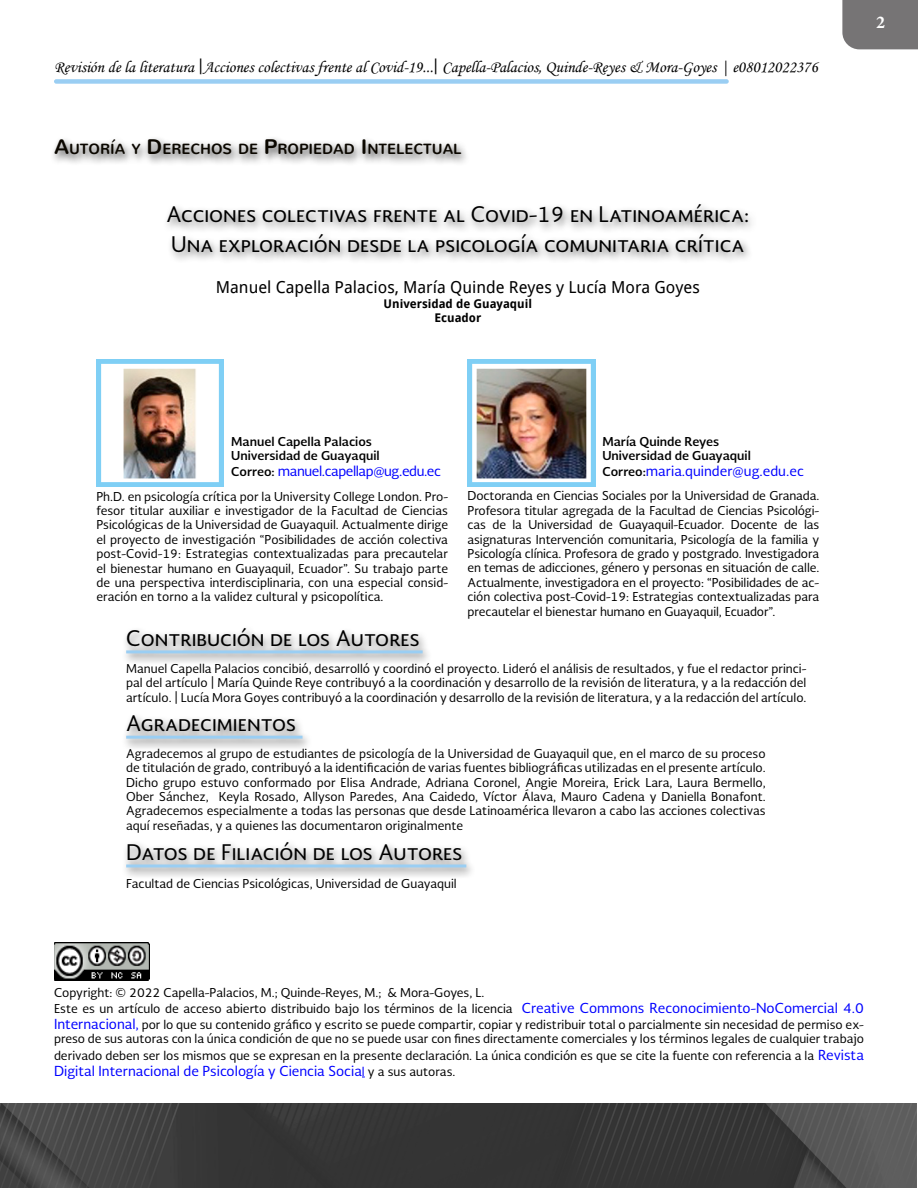
<style>
.page{position:relative;width:918px;height:1188px;background:#fff}
.page>*{position:absolute;margin:0;border:0;box-sizing:border-box;transform-origin:0 0}
.t1{font:21px/30px "Soberana Sans";color:#000}
.t2{font:700 18px "Minion Pro";color:#fff}
.t3{font:16.5px "Monotype Corsiva";color:#000}
.t4{font:16.5px "Droid Sans";color:#000}
.t5{font:700 14.7px "Nunito";color:#0b0700}
.t6{font:13.5px "Soberana Sans";color:#00f}
.t7{font:12px/14.4px "Soberana Sans";color:#000;text-align:justify}
.t8{font:700 12px/14.4px "Soberana Sans";color:#000}
.t9{font:700 12px/14.4px "Droid Sans";color:#000;text-align:center}
.s1{font-family:"Soberana Sans";font-size:15px}
.s2{font-size:21px}
.s3{font-weight:700;font-size:12px;color:#000}
.s4{font-size:13.5px;color:#00f}
.s5{font-size:12px}
.s6{font-size:12px;color:#000}
</style>
<div class="page">
<div style="left:120px;top:625px;width:313px;height:40px;background:#000;opacity:.6"></div>
<hr style="left:126px;top:650px;width:297px;height:3px;background:#9acef3">
<div style="left:120px;top:712px;width:192px;height:38px;background:#000;opacity:.6"></div>
<hr style="left:126px;top:736px;width:177px;height:3px;background:#9acef3">
<div style="left:120px;top:839px;width:356px;height:40px;background:#000;opacity:.6"></div>
<hr style="left:126px;top:864px;width:340px;height:3px;background:#9acef3">
<div style="left:162px;top:200px;width:595px;height:63px;background:#000;opacity:.6"></div>
<div style="left:49px;top:135px;width:422px;height:31px;background:#000;opacity:.75"></div>
<img style="left:54px;top:943px;width:96px;height:38px">
<img style="left:96px;top:359px;width:128px;height:128px">
<img style="left:468px;top:359px;width:127px;height:128px">
<div style="left:54px;top:79px;width:675px;height:5px;background:#9acef3;border-radius:2px"></div>
<img style="left:0;top:1103px;width:917px;height:85px">
<div style="left:842px;top:0;width:76px;height:49px;background:#767475"></div>
<h3 class="t3" style="left:54px;top:57px;width:765px">Revisión de la literatura <span class="s1">|</span>Acciones colectivas frente al Covid-19...<span class="s1">|</span> Capella-Palacios, Quinde-Reyes &amp; Mora-Goyes | e08012022376</h3>
<p class="t5" style="left:54px;top:136px;width:280px"><span class="s2">A</span>UTORÍA Y <span class="s2">D</span>ERECHOS DE <span class="s2">P</span>ROPIEDAD</p>
<p class="t5" style="left:361px;top:136px;width:102px"><span class="s2">I</span> NTELECTUAL</p>
<h1 class="t1" style="left:167px;top:198px;width:584px">Acciones colectivas frente al Covid-19 en Latinoamérica:<br>Una exploración desde la psicología comunitaria crítica</h1>
<h3 class="t4" style="left:216px;top:276px;width:485px">Manuel Capella Palacios, María Quinde Reyes y Lucía Mora Goyes</h3>
<p class="t9" style="left:384px;top:296px;width:150px">Universidad de Guayaquil<br>Ecuador</p>
<h2 class="t2" style="left:876px;top:10px;width:10px">2</h2>
<p class="t8" style="left:231px;top:434px;width:150px">Manuel Capella Palacios<br>Universidad de Guayaquil</p>
<p class="t6" style="left:231px;top:462px;width:211px"><span class="s3">Correo:</span> manuel.capellap@ug.edu.ec</p>
<p class="t7" style="left:96px;top:489px;width:353px">Ph.D. en psicología crítica por la University College London. Pro&shy;fesor titular auxiliar e investigador de la Facultad de Ciencias Psicológicas de la Universidad de Guayaquil. Actualmente dirige el proyecto de investigación “Posibilidades de acción colectiva post-Covid-19: Estrategias contextualizadas para precautelar el bienestar humano en Guayaquil, Ecuador”. Su trabajo parte de una perspectiva interdisciplinaria, con una especial consid&shy;eración en torno a la validez cultural y psicopolítica.</p>
<p class="t8" style="left:602px;top:434px;width:150px">María Quinde Reyes<br>Universidad de Guayaquil</p>
<p class="t6" style="left:602px;top:462px;width:203px"><span class="s3">Correo:</span>maria.quinder@ug.edu.ec</p>
<p class="t7" style="left:468px;top:488px;width:353px">Doctoranda en Ciencias Sociales por la Universidad de Granada.<br>Profesora titular agregada de la Facultad de Ciencias Psicológi&shy;cas de la Universidad de Guayaquil-Ecuador. Docente de las asignaturas Intervención comunitaria, Psicología de la familia y Psicología clínica. Profesora de grado y postgrado. Investigadora en temas de adicciones, género y personas en situación de calle.<br>Actualmente, investigadora en el proyecto: “Posibilidades de ac&shy;ción colectiva post-Covid-19: Estrategias contextualizadas para precautelar el bienestar humano en Guayaquil, Ecuador”.</p>
<h1 class="t1" style="left:126px;top:623px;width:295px">Contribución de los Autores</h1>
<p class="t7" style="left:126px;top:661px;width:682px">Manuel Capella Palacios concibió, desarrolló y coordinó el proyecto. Lideró el análisis de resultados, y fue el redactor princi&shy;pal del artículo | María Quinde Reye contribuyó a la coordinación y desarrollo de la revisión de literatura, y a la redacción del artículo. | Lucía Mora Goyes contribuyó a la coordinación y desarrollo de la revisión de literatura, y a la redacción del artículo.</p>
<h1 class="t1" style="left:126px;top:708px;width:171px">Agradecimientos</h1>
<p class="t7" style="left:126px;top:746px;width:641px">Agradecemos al grupo de estudiantes de psicología de la Universidad de Guayaquil que, en el marco de su proceso de titulación de grado, contribuyó a la identificación de varias fuentes bibliográficas utilizadas en el presente artículo.<br>Dicho grupo estuvo conformado por Elisa Andrade, Adriana Coronel, Angie Moreira, Erick Lara, Laura Bermello, Ober Sánchez, Keyla Rosado, Allyson Paredes, Ana Caidedo, Víctor Álava, Mauro Cadena y Daniella Bonafont.<br>Agradecemos especialmente a todas las personas que desde Latinoamérica llevaron a cabo las acciones colectivas aquí reseñadas, y a quienes las documentaron originalmente</p>
<h1 class="t1" style="left:126px;top:837px;width:338px">Datos de Filiación de los Autores</h1>
<p class="t7" style="left:126px;top:876px;width:332px">Facultad de Ciencias Psicológicas, Universidad de Guayaquil</p>
<p class="t7" style="left:54px;top:984px;width:812px;line-height:16.2px;text-align:left">Copyright: © 2022 Capella-Palacios, M.; Quinde-Reyes, M.; &amp; Mora-Goyes, L.<br>Este es un artículo de acceso abierto distribuido bajo los términos de la licencia <span class="s4">Creative Commons Reconocimiento-NoComercial 4.0<br>Internacional,</span> por lo que su contenido gráfico y escrito se puede compartir, copiar y redistribuir total o parcialmente sin necesidad de permiso ex-</p>
<p class="t7" style="left:54px;top:1030px;width:812px;line-height:16.2px">preso de sus autoras con la única condición de que no se puede usar con fines directamente comerciales y los términos legales de cualquier trabajo derivado deben ser los mismos que se expresan en la presente declaración. La única condición es que se cite la fuente con referencia a la <span class="s4">Revista</span></p>
<p class="t6" style="left:54px;top:1062px;width:403px">Digital Internacional de Psicología y Ciencia Socia<span class="s5">l</span> <span class="s6">y a sus autoras.</span></p>
</div>
